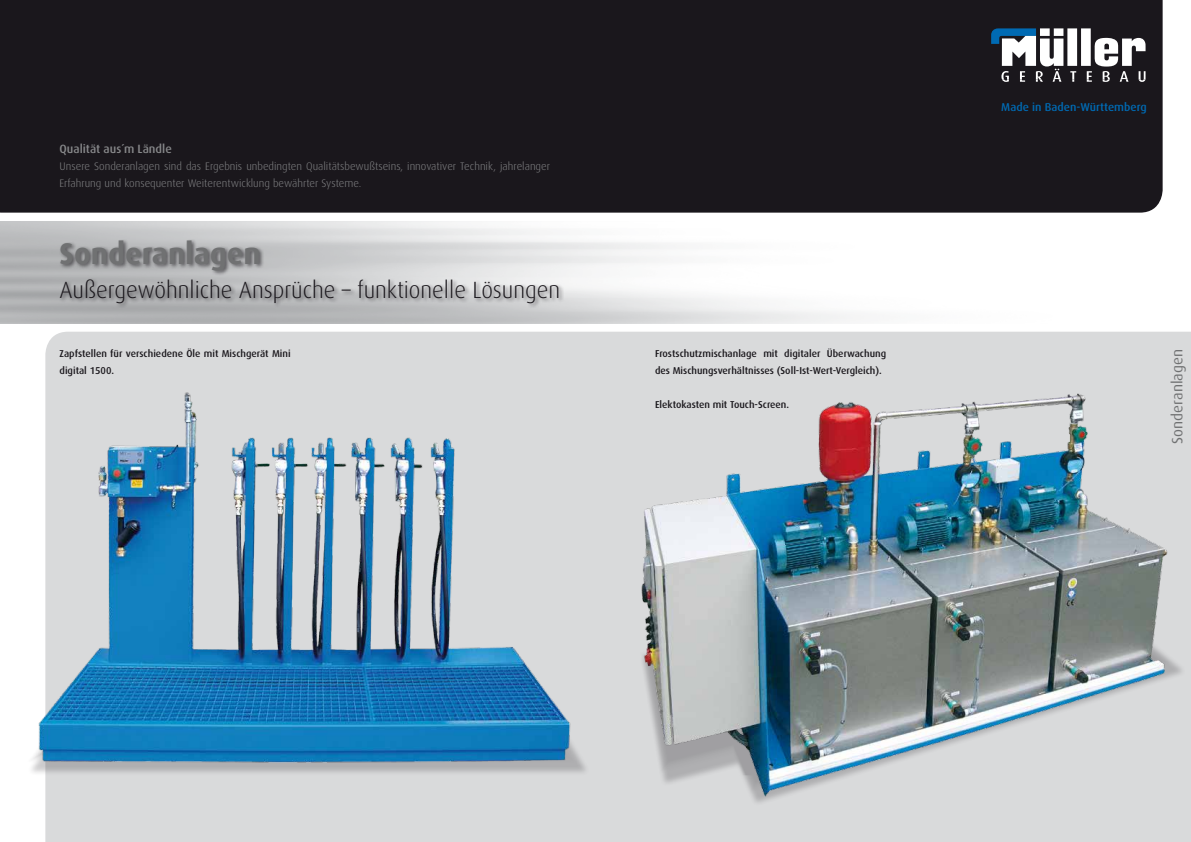
<style>
.page{position:relative;width:1191px;height:842px;background:#fff}
.page>*{position:absolute;margin:0;border:0;box-sizing:border-box;transform-origin:0 0}
.t1{font:700 30px "Dax";color:#707172}
.t2{font:300 23.5px "Dax";color:#1a171c}
.t3{font:15px "Dax";letter-spacing:.005em;color:#707172}
.t4{font:500 12px "Dax";color:#87888a}
.t5{font:500 11.4px "Dax";letter-spacing:.005em;color:#006ab3}
.t6{font:300 11px/17px "Dax";color:#87888a}
.t7{font:500 10px/17px "Dax";color:#1a171c}
</style>
<div class="page">
<div style="left:45px;top:332px;width:1146px;height:510px;background:#d9dadb"></div>
<div style="left:0;top:0;width:1162px;height:213px;background:#1a171c"></div>
<svg style="left:991px;top:28px;width:154px;height:54px"></svg>
<div style="left:59px;top:239px;width:505px;height:70px;background:#1a171c;opacity:.6"></div>
<img style="left:31px;top:379px;width:565px;height:410px">
<img style="left:604px;top:378px;width:578px;height:447px">
<p class="t4" style="left:60px;top:142px;width:114px">Qualität aus´m Ländle</p>
<p class="t6" style="left:60px;top:158px;width:492px">Unsere Sonderanlagen sind das Ergebnis unbedingten Qualitätsbewußtseins, innovativer Technik, jahrelanger<br>Erfahrung und konsequenter Weiterentwicklung bewährter Systeme.</p>
<h1 class="t1" style="left:60px;top:236px;width:203px">Sonderanlagen</h1>
<h2 class="t2" style="left:60px;top:277px;width:502px">Außergewöhnliche Ansprüche – funktionelle Lösungen</h2>
<p class="t7" style="left:60px;top:345px;width:233px">Zapfstellen für verschiedene Öle mit Mischgerät Mini digital 1500.</p>
<p class="t7" style="left:655px;top:345px;width:233px">Frostschutzmischanlage mit digitaler Überwachung des Mischungsverhältnisses (Soll-Ist-Wert-Vergleich).</p>
<p class="t7" style="left:655px;top:396px;width:136px">Elektokasten mit Touch-Screen.</p>
<p class="t5" style="left:1001px;top:100px;width:147px">Made in Baden-Württemberg</p>
<h3 class="t3" style="left:1169px;top:444px;width:97px;rotate:-90deg">Sonderanlagen</h3>
</div>
